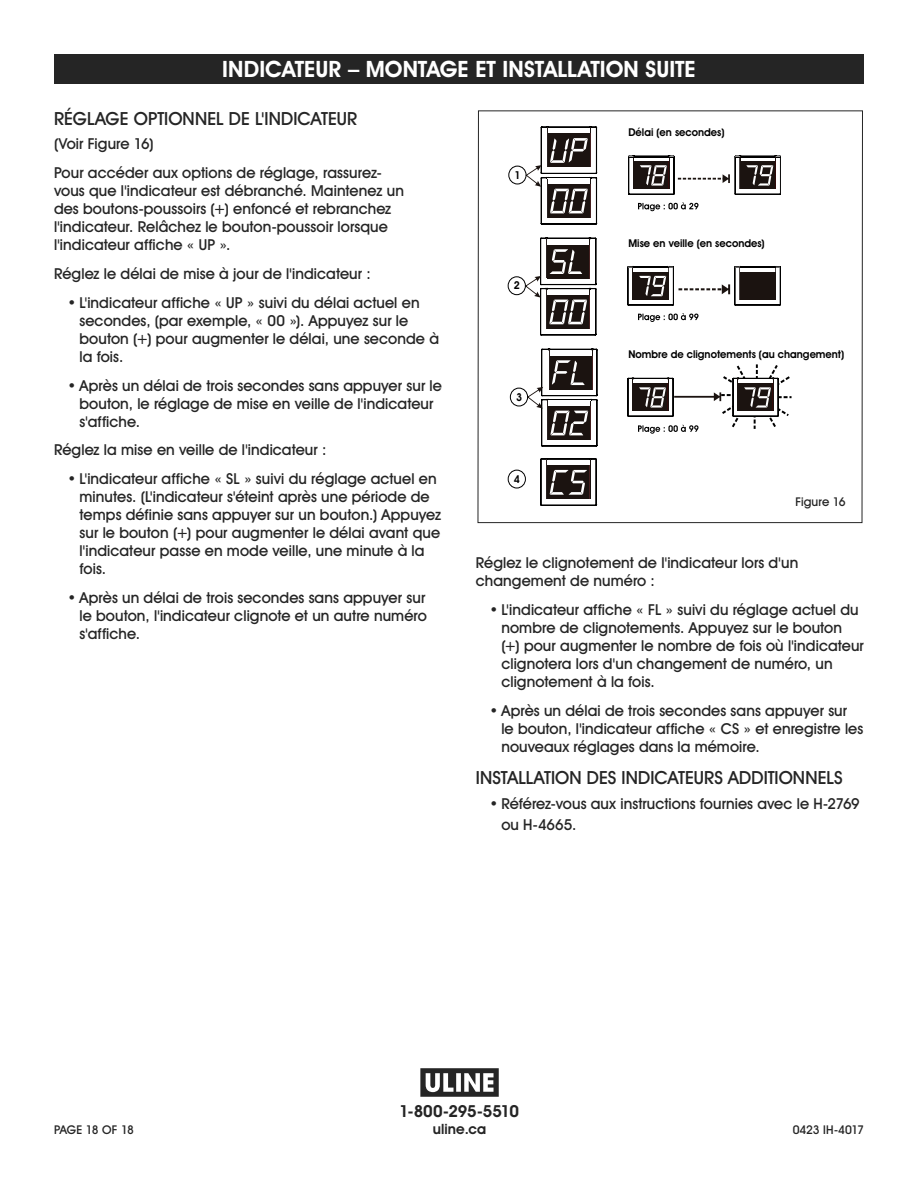
<style>
.page{position:relative;width:918px;height:1188px;background:#fff}
.page>*{position:absolute;margin:0;border:0;box-sizing:border-box;transform-origin:0 0}
.t1{font:700 22.5px "Uline Two Knine";color:#fff}
.t2{font:18px "Uline Two Knine";letter-spacing:.005em;color:#252525}
.t3{font:700 16.5px "Uline Two Knine";letter-spacing:-.015em;color:#252525}
.t4{font:15px/18px "Uline Two Knine";letter-spacing:.005em;color:#252525}
.t5{font:700 14.25px "Uline Two Knine";letter-spacing:.01em;color:#252525}
.t6{font:12px "Uline Two Knine";letter-spacing:-.005em;color:#252525}
.t7{font:700 10.8px "Uline Two Knine";color:#000}
</style>
<div class="page">
<div style="left:54px;top:54px;width:810px;height:30px;background:#252525"></div>
<svg style="left:477px;top:110px;width:386px;height:413px"></svg>
<svg style="left:420px;top:1068px;width:79px;height:29px"></svg>
<h1 class="t1" style="left:222px;top:56px;width:475px">INDICATEUR – MONTAGE ET INSTALLATION SUITE</h1>
<p class="t2" style="left:54px;top:107px;width:305px">RÉGLAGE OPTIONNEL DE L'INDICATEUR</p>
<p class="t4" style="left:54px;top:129px;width:329px;line-height:28.8px">(Voir Figure 16)<br>Pour accéder aux options de réglage, rassurez-</p>
<p class="t4" style="left:54px;top:182px;width:351px">vous que l'indicateur est débranché. Maintenez un des boutons-poussoirs (+) enfoncé et rebranchez l'indicateur. Relâchez le bouton-poussoir lorsque l'indicateur affiche « UP ».</p>
<p class="t4" style="left:54px;top:264px;width:318px">Réglez le délai de mise à jour de l'indicateur :</p>
<p class="t4" style="left:80px;top:293px;width:361px;text-indent:-12px">• L'indicateur affiche « UP » suivi du délai actuel en secondes, (par exemple, « 00 »). Appuyez sur le bouton (+) pour augmenter le délai, une seconde à la fois.</p>
<p class="t4" style="left:80px;top:376px;width:364px;text-indent:-12px">• Après un délai de trois secondes sans appuyer sur le bouton, le réglage de mise en veille de l'indicateur s'affiche.</p>
<p class="t4" style="left:54px;top:441px;width:274px">Réglez la mise en veille de l'indicateur :</p>
<p class="t4" style="left:80px;top:470px;width:363px;text-indent:-12px">• L'indicateur affiche « SL » suivi du réglage actuel en minutes. (L'indicateur s'éteint après une période de temps définie sans appuyer sur un bouton.) Appuyez sur le bouton (+) pour augmenter le délai avant que l'indicateur passe en mode veille, une minute à la fois.</p>
<p class="t4" style="left:80px;top:588px;width:349px;text-align:justify;text-indent:-12px">• Après un délai de trois secondes sans appuyer sur le bouton, l'indicateur clignote et un autre numéro s'affiche.</p>
<p class="t7" style="left:514px;top:168px;width:8px">1</p>
<p class="t7" style="left:514px;top:279px;width:8px">2</p>
<p class="t7" style="left:516px;top:391px;width:8px">3</p>
<p class="t7" style="left:514px;top:472px;width:8px">4</p>
<p class="t7" style="left:629px;top:126px;width:98px">Délai (en secondes)</p>
<p class="t7" style="left:629px;top:237px;width:138px">Mise en veille (en secondes)</p>
<p class="t7" style="left:629px;top:348px;width:217px">Nombre de clignotements (au changement)</p>
<p class="t6" style="left:795px;top:494px;width:52px">Figure 16</p>
<p class="t4" style="left:476px;top:554px;width:324px">Réglez le clignotement de l'indicateur lors d'un changement de numéro :</p>
<p class="t4" style="left:501px;top:601px;width:364px;text-indent:-12px">• L'indicateur affiche « FL » suivi du réglage actuel du nombre de clignotements. Appuyez sur le bouton (+) pour augmenter le nombre de fois où l'indicateur clignotera lors d'un changement de numéro, un clignotement à la fois.</p>
<p class="t4" style="left:501px;top:701px;width:363px;text-indent:-12px">• Après un délai de trois secondes sans appuyer sur le bouton, l'indicateur affiche « CS » et enregistre les nouveaux réglages dans la mémoire.</p>
<p class="t2" style="left:476px;top:766px;width:368px">INSTALLATION DES INDICATEURS ADDITIONNELS</p>
<p class="t4" style="left:501px;top:793px;width:360px;line-height:21.1px;text-indent:-12px">• Référez-vous aux instructions fournies avec le H-2769 ou H-4665.</p>
<p class="t3" style="left:399px;top:1101px;width:121px">1-800-295-5510</p>
<p class="t5" style="left:433px;top:1120px;width:55px">uline.ca</p>
<p class="t6" style="left:54px;top:1122px;width:82px">PAGE 18 OF 18</p>
<p class="t6" style="left:793px;top:1122px;width:73px">0423 IH-4017</p>
</div>
